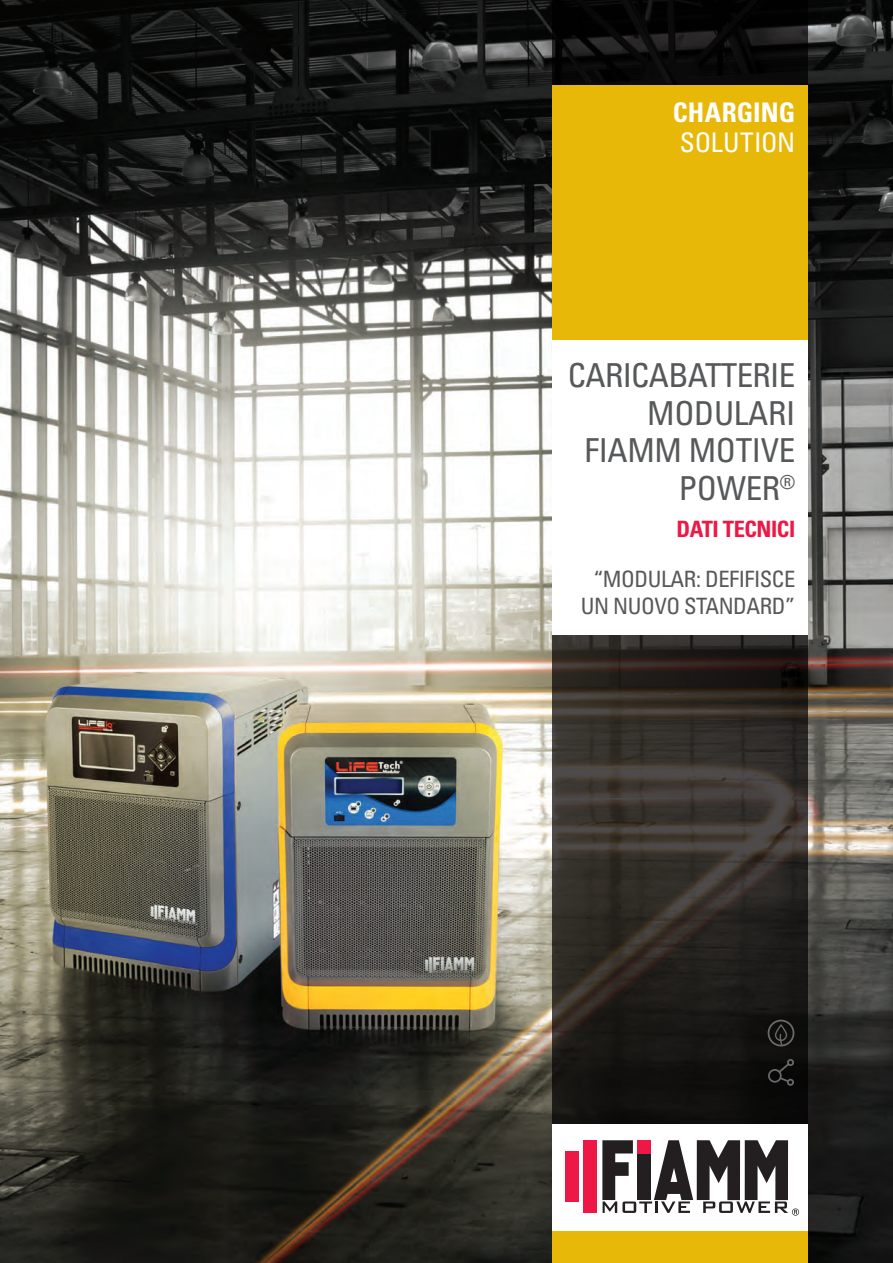
<style>
.page{position:relative;width:893px;height:1263px;background:#fff}
.page>*{position:absolute;margin:0;border:0;box-sizing:border-box;transform-origin:0 0}
.t1{font:condensed 33px "Univers";letter-spacing:-.01em;color:#57585a}
.t2{font:700 condensed 27px "Univers";color:#fff}
.t3{font:condensed 27px "Univers";letter-spacing:-.005em;color:#fff}
.t4{font:condensed 22.5px/27px "Univers";letter-spacing:-.02em;color:#57585a;text-align:center}
.t5{font:700 condensed 22.5px "Univers";letter-spacing:-.02em;color:#ed1845}
</style>
<div class="page">
<img style="left:0;top:0;width:893px;height:1263px">
<svg style="left:553px;top:0;width:255px;height:1125px;background:#26231f"></svg>
<div style="left:553px;top:85px;width:255px;height:255px;background:#e8b809"></div>
<div style="left:553px;top:1231px;width:255px;height:32px;background:#e8b809"></div>
<div style="left:553px;top:340px;width:255px;height:295px;background:#fff"></div>
<div style="left:553px;top:1125px;width:255px;height:106px;background:#fff"></div>
<svg style="left:768px;top:1020px;width:26px;height:26px"></svg>
<svg style="left:768px;top:1059px;width:26px;height:27px"></svg>
<div style="left:584px;top:1140px;width:13px;height:73px;background:#ed1845"></div>
<div style="left:566px;top:1152px;width:13px;height:50px;background:#ed1845"></div>
<svg style="left:602px;top:1140px;width:197px;height:75px"></svg>
<p class="t2" style="left:673px;top:96px;width:124px">CHARGING</p>
<p class="t3" style="left:680px;top:125px;width:117px">SOLUTION</p>
<p class="t1" style="left:568px;top:355px;width:229px">CARICABATTERI E</p>
<p class="t1" style="left:647px;top:392px;width:117px">MODULARI</p>
<p class="t1" style="left:584px;top:430px;width:208px">FIAMM MOTIVE</p>
<p class="t1" style="left:679px;top:467px;width:118px">POWER<sup>®</sup></p>
<p class="t5" style="left:676px;top:516px;width:120px">DATI TECNICI</p>
<p class="t4" style="left:581px;top:565px;width:216px">“MODULAR: DEFIFISCE<br>UN NUOVO STANDARD”</p>
</div>
